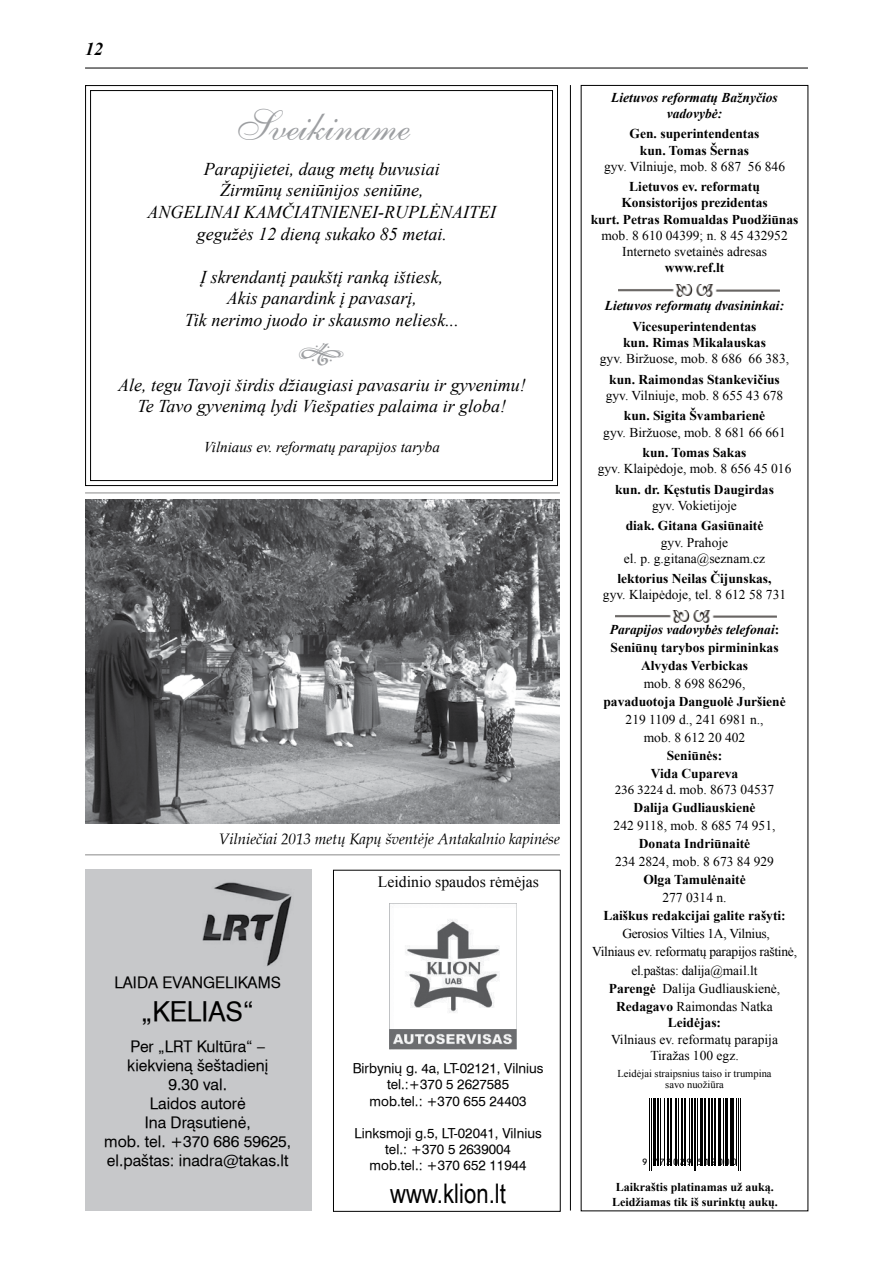
<style>
.page{position:relative;width:893px;height:1263px;background:#fff}
.page>*{position:absolute;margin:0;border:0;box-sizing:border-box;transform-origin:0 0}
.t1{font:43.5px "Shelley LT Allegro";color:#9d9fa2}
.t2{font:27px "Arial Narrow";color:#000}
.t3{font:27px "Helvetica LT";color:#000}
.t4{font:italic 18px/21.6px "Times New Roman";color:#000;text-align:center}
.t5{font:italic 700 18px "Times New Roman";color:#000}
.t6{font:15.75px/18.9px "Helvetica LT";color:#000;text-align:center}
.t7{font:15.75px "Times New Roman";color:#000}
.t8{font:italic 15px "Palatino LT";color:#000}
.t9{font:italic 15px "Times New Roman";color:#000}
.t10{font:700 13.5px/16.2px "Times New Roman";color:#000;text-align:center}
.t11{font:13.5px/16.2px "Times New Roman";color:#000;text-align:center}
.t12{font:13.5px/18.1px "Times New Roman";letter-spacing:-.02em;color:#000;text-align:center}
.t13{font:13.5px/16.2px "Helvetica LT";color:#000;text-align:center}
.t14{font:italic 700 13.5px/16.2px "Times New Roman";color:#000;text-align:center}
.t15{font:700 12px/14.4px "Times New Roman";color:#000;text-align:center}
.t16{font:10.5px/10.5px "Times New Roman";color:#000;text-align:center}
.t17{font:10.05px "OCRB10 Pitch BT";letter-spacing:.07em;color:#000}
.s1{font-style:italic}
.s2{font-family:"Minion Pro";font-weight:400}
.s3{font-weight:400}
.s4{font-weight:700}
</style>
<div class="page">
<hr style="left:85px;top:68px;width:723px;height:1px;background:#000">
<svg style="left:85px;top:85px;width:473px;height:402px"></svg>
<div style="left:333px;top:870px;width:228px;height:342px;border:1px solid #000"></div>
<div style="left:85px;top:869px;width:227px;height:341px;background:#c7c8ca"></div>
<img style="left:619px;top:285px;width:160px;height:12px">
<img style="left:615px;top:610px;width:161px;height:12px">
<hr style="left:649px;top:1098px;width:1px;height:73px;background:#000">
<hr style="left:651px;top:1098px;width:1px;height:73px;background:#000">
<hr style="left:653px;top:1098px;width:2px;height:67px;background:#000">
<hr style="left:657px;top:1098px;width:1px;height:67px;background:#000">
<hr style="left:661px;top:1098px;width:1px;height:67px;background:#000">
<hr style="left:664px;top:1098px;width:1px;height:67px;background:#000">
<hr style="left:667px;top:1098px;width:2px;height:67px;background:#000">
<hr style="left:670px;top:1098px;width:2px;height:67px;background:#000">
<hr style="left:675px;top:1098px;width:2px;height:67px;background:#000">
<hr style="left:678px;top:1098px;width:1px;height:67px;background:#000">
<hr style="left:681px;top:1098px;width:2px;height:67px;background:#000">
<hr style="left:684px;top:1098px;width:2px;height:67px;background:#000">
<hr style="left:689px;top:1098px;width:1px;height:67px;background:#000">
<hr style="left:691px;top:1098px;width:1px;height:67px;background:#000">
<hr style="left:694px;top:1098px;width:1px;height:73px;background:#000">
<hr style="left:696px;top:1098px;width:1px;height:73px;background:#000">
<hr style="left:697px;top:1098px;width:1px;height:67px;background:#000">
<hr style="left:700px;top:1098px;width:3px;height:67px;background:#000">
<hr style="left:704px;top:1098px;width:2px;height:67px;background:#000">
<hr style="left:708px;top:1098px;width:2px;height:67px;background:#000">
<hr style="left:711px;top:1098px;width:2px;height:67px;background:#000">
<hr style="left:714px;top:1098px;width:2px;height:67px;background:#000">
<hr style="left:718px;top:1098px;width:3px;height:67px;background:#000">
<hr style="left:723px;top:1098px;width:1px;height:67px;background:#000">
<hr style="left:725px;top:1098px;width:2px;height:67px;background:#000">
<hr style="left:730px;top:1098px;width:1px;height:67px;background:#000">
<hr style="left:732px;top:1098px;width:2px;height:67px;background:#000">
<hr style="left:736px;top:1098px;width:1px;height:67px;background:#000">
<hr style="left:738px;top:1098px;width:1px;height:73px;background:#000">
<hr style="left:740px;top:1098px;width:1px;height:73px;background:#000">
<hr style="left:570px;top:85px;width:1px;height:1125px;background:#000">
<img style="left:390px;top:903px;width:126px;height:146px">
<img style="left:202px;top:882px;width:90px;height:84px">
<hr style="left:85px;top:854px;width:475px;height:1px;background:#000">
<img style="left:85px;top:500px;width:475px;height:324px">
<hr style="left:85px;top:493px;width:475px;height:1px;background:#000">
<svg style="left:299px;top:343px;width:45px;height:22px"></svg>
<h3 class="t5" style="left:85px;top:36px;width:19px">12</h3>
<h1 class="t1" style="left:235px;top:99px;width:177px">Sveikiname</h1>
<h3 class="t4" style="left:204px;top:157px;width:237px">Parapijietei, daug metų buvusiai<br>Žirmūnų seniūnijos seniūne,</h3>
<h3 class="t4" style="left:147px;top:201px;width:35px">Angeli</h3>
<h3 class="t4" style="left:197px;top:201px;width:266px;text-align:left;text-indent:14px">nai Kam čiatnienei-Rupl ėnaitei gegužės 12 dieną sukako 85 metai.</h3>
<h3 class="t4" style="left:185px;top:265px;width:275px">Į skrendantį paukštį ranką ištiesk,<br>Akis panardink į pavasarį,<br>Tik nerimo juodo ir skausmo neliesk...</h3>
<h3 class="t4" style="left:118px;top:373px;width:409px">Ale, tegu Tavoji širdis džiaugiasi pavasariu ir gyvenimu!<br>Te Tavo gyvenimą lydi Viešpaties palaima ir globa!</h3>
<p class="t9" style="left:204px;top:437px;width:237px">Vilniaus ev. reformatų parapijos taryba</p>
<p class="t8" style="left:219px;top:829px;width:343px">Vilniečiai 2013 metų Kapų šventėje Antakalnio kapinėse</p>
<p class="t7" style="left:378px;top:871px;width:162px">Leidinio spaudos rėmėjas</p>
<p class="t6" style="left:115px;top:973px;width:168px">LAIDA EVANGELIKAMS</p>
<h2 class="t3" style="left:141px;top:995px;width:114px">„KELIAS“</h2>
<p class="t6" style="left:104px;top:1037px;width:189px">Per „LRT Kultūra“ – kiekvieną šeštadienį<br>9.30 val.<br>Laidos autorė<br>Ina Drąsutienė,<br>mob. tel. +370 686 59625, el.paštas: inadra@takas.lt</p>
<p class="t13" style="left:353px;top:1060px;width:192px">Birbynių g. 4a, LT-02121, Vilnius tel.:+370 5 2627585<br>mob.tel.: +370 655 24403</p>
<p class="t13" style="left:354px;top:1125px;width:189px">Linksmoji g.5, LT-02041, Vilnius tel.: +370 5 2639004<br>mob.tel.: +370 652 11944</p>
<h2 class="t2" style="left:390px;top:1173px;width:117px">www.klion.lt</h2>
<p class="t14" style="left:611px;top:89px;width:168px">Lietuvos reformatų Bažnyčios vadovybė:</p>
<p class="t10" style="left:630px;top:125px;width:131px">Gen. superintendentas kun. Tomas Šernas</p>
<p class="t11" style="left:604px;top:158px;width:183px">gyv. Vilniuje, mob. 8 687 56 846</p>
<p class="t10" style="left:591px;top:178px;width:209px">Lietuvos ev. reformatų<br>Konsistorijos prezidentas<br>kurt. Petras Romualdas Puodžiūnas</p>
<p class="t11" style="left:601px;top:227px;width:188px">mob. 8 610 04399; n. 8 45 432952<br>Interneto svetainės adresas</p>
<p class="t10" style="left:665px;top:259px;width:61px">www.ref.lt</p>
<p class="t14" style="left:605px;top:297px;width:181px">Lietuvos reformatų dvasininkai:</p>
<p class="t10" style="left:623px;top:318px;width:144px">Vicesuperintendentas kun. Rimas Mikalauskas</p>
<p class="t11" style="left:600px;top:350px;width:191px">gyv. Biržuose, mob. 8 686 66 383,</p>
<p class="t10" style="left:609px;top:371px;width:172px">kun. Raimondas Stankevičius</p>
<p class="t11" style="left:606px;top:387px;width:179px">gyv. Vilniuje, mob. 8 655 43 678</p>
<p class="t10" style="left:624px;top:407px;width:143px">kun. Sigita Švambarienė</p>
<p class="t11" style="left:603px;top:424px;width:184px">gyv. Biržuose, mob. 8 681 66 661</p>
<p class="t10" style="left:642px;top:444px;width:105px">kun. Tomas Sakas</p>
<p class="t11" style="left:598px;top:460px;width:195px">gyv. Klaipėdoje, mob. 8 656 45 016</p>
<p class="t10" style="left:615px;top:481px;width:160px">kun. dr. Kęstutis Daugirdas</p>
<p class="t11" style="left:652px;top:497px;width:86px">gyv. Vokietijoje</p>
<p class="t10" style="left:626px;top:517px;width:139px">diak. Gitana Gasiūnaitė</p>
<p class="t11" style="left:624px;top:534px;width:143px">gyv. prahoje<br>el. p. g.gitana@seznam.cz</p>
<p class="t10" style="left:617px;top:570px;width:156px">lektorius Neilas Čijunskas,</p>
<p class="t11" style="left:603px;top:587px;width:185px">gyv. Klaipėdoje, tel. 8 612 58 731</p>
<p class="t10" style="left:610px;top:620px;width:171px;line-height:18px"><span class="s1">Parapijos vadovybės telefonai</span>:<br>Seniūnų tarybos pirmininkas<br>Alvydas Verbickas</p>
<p class="t11" style="left:644px;top:675px;width:103px">mob. 8 698 86296,</p>
<p class="t10" style="left:603px;top:693px;width:184px">pavaduotoja Danguolė Juršienė</p>
<p class="t11" style="left:626px;top:710px;width:139px;line-height:18px">219 1109 d., 241 6981 n., mob. 8 612 20 402</p>
<p class="t10" style="left:651px;top:746px;width:89px;line-height:18px">Seniūnės:<br>Vida Cupareva</p>
<p class="t10" style="left:615px;top:780px;width:161px;line-height:18px"><span class="s2">236 3224 d.</span> <span class="s3">mob. 8673 04537<br></span>Dalija Gudliauskienė</p>
<p class="t11" style="left:614px;top:817px;width:163px">242 9118, mob. 8 685 74 951,</p>
<p class="t10" style="left:639px;top:835px;width:113px">Donata Indriūnaitė</p>
<p class="t11" style="left:615px;top:853px;width:161px">234 2824, mob. 8 673 84 929</p>
<p class="t10" style="left:643px;top:871px;width:104px">Olga Tamulėnaitė</p>
<p class="t11" style="left:662px;top:889px;width:66px">277 0314 n.</p>
<p class="t10" style="left:603px;top:907px;width:184px">Laiškus redakcijai galite rašyti:</p>
<p class="t12" style="left:592px;top:924px;width:206px">Gerosios Vilties 1A, Vilnius,<br>Vilniaus ev. reformatų parapijos raštinė, el.paštas: dalija@mail.lt<br><span class="s4">Parengė</span> Dalija Gudliauskienė,<br><span class="s4">Redagavo</span> Raimondas Natka</p>
<p class="t10" style="left:668px;top:1014px;width:55px">Leidėjas:</p>
<p class="t11" style="left:611px;top:1031px;width:169px">Vilniaus ev. reformatų parapija<br>Tiražas 100 egz.</p>
<p class="t16" style="left:618px;top:1068px;width:155px">Leidėjai straipsnius taiso ir trumpina savo nuožiūra</p>
<p class="t17" style="left:642px;top:1158px;width:97px">9 772029 512000</p>
<p class="t15" style="left:612px;top:1180px;width:167px">Laikraštis platinamas už auką.<br>Leidžiamas tik iš surinktų aukų.</p>
</div>
